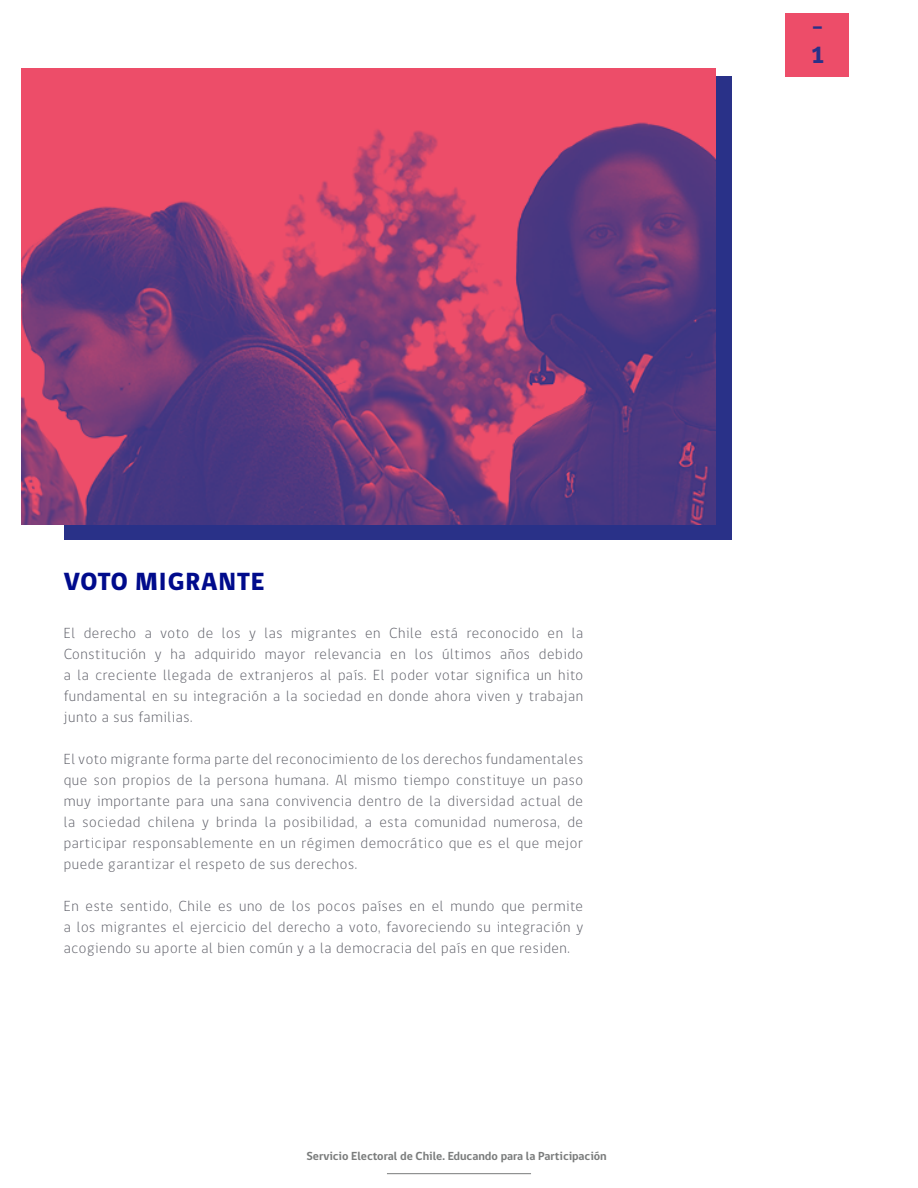
<style>
.page{position:relative;width:918px;height:1188px;background:#fff}
.page>*{position:absolute;margin:0;border:0;box-sizing:border-box;transform-origin:0 0}
.t1{font:800 25.5px "gob CL";letter-spacing:.04em;color:#000b8c}
.t2{font:800 24px/28.8px "gob CL";color:#293188}
.t3{font:300 15px/21px "gob CL";letter-spacing:.04em;color:#5d5e67;text-align:justify}
.t4{font:700 12px "gob CL";color:#7a7c7c}
</style>
<div class="page">
<div style="left:786px;top:13px;width:63px;height:64px;background:#ed4d69"></div>
<hr style="left:387px;top:1173px;width:144px;height:1px;background:#7a7c7c">
<div style="left:64px;top:77px;width:667px;height:463px;background:#293188"></div>
<img style="left:21px;top:68px;width:694px;height:456px">
<h1 class="t1" style="left:64px;top:564px;width:202px">VOTO MIGRANTE</h1>
<p class="t3" style="left:64px;top:623px;width:521px">El derecho a voto de los y las migrantes en Chile está reconocido en la Constitución y ha adquirido mayor relevancia en los últimos años debido a la creciente llegada de extranjeros al país. El poder votar significa un hito fundamental en su integración a la sociedad en donde ahora viven y trabajan junto a sus familias.</p>
<p class="t3" style="left:64px;top:749px;width:521px">El voto migrante forma parte del reconocimiento de los derechos fundamentales que son propios de la persona humana. Al mismo tiempo constituye un paso muy importante para una sana convivencia dentro de la diversidad actual de la sociedad chilena y brinda la posibilidad, a esta comunidad numerosa, de participar responsablemente en un régimen democrático que es el que mejor puede garantizar el respeto de sus derechos.</p>
<p class="t3" style="left:64px;top:896px;width:521px">En este sentido, Chile es uno de los pocos países en el mundo que permite a los migrantes el ejercicio del derecho a voto, favoreciendo su integración y acogiendo su aporte al bien común y a la democracia del país en que residen.</p>
<p class="t4" style="left:306px;top:1148px;width:302px">Servicio Electoral de Chile. Educando para la Participación</p>
<h2 class="t2" style="left:810px;top:13px;width:16px">-<br>1</h2>
</div>
